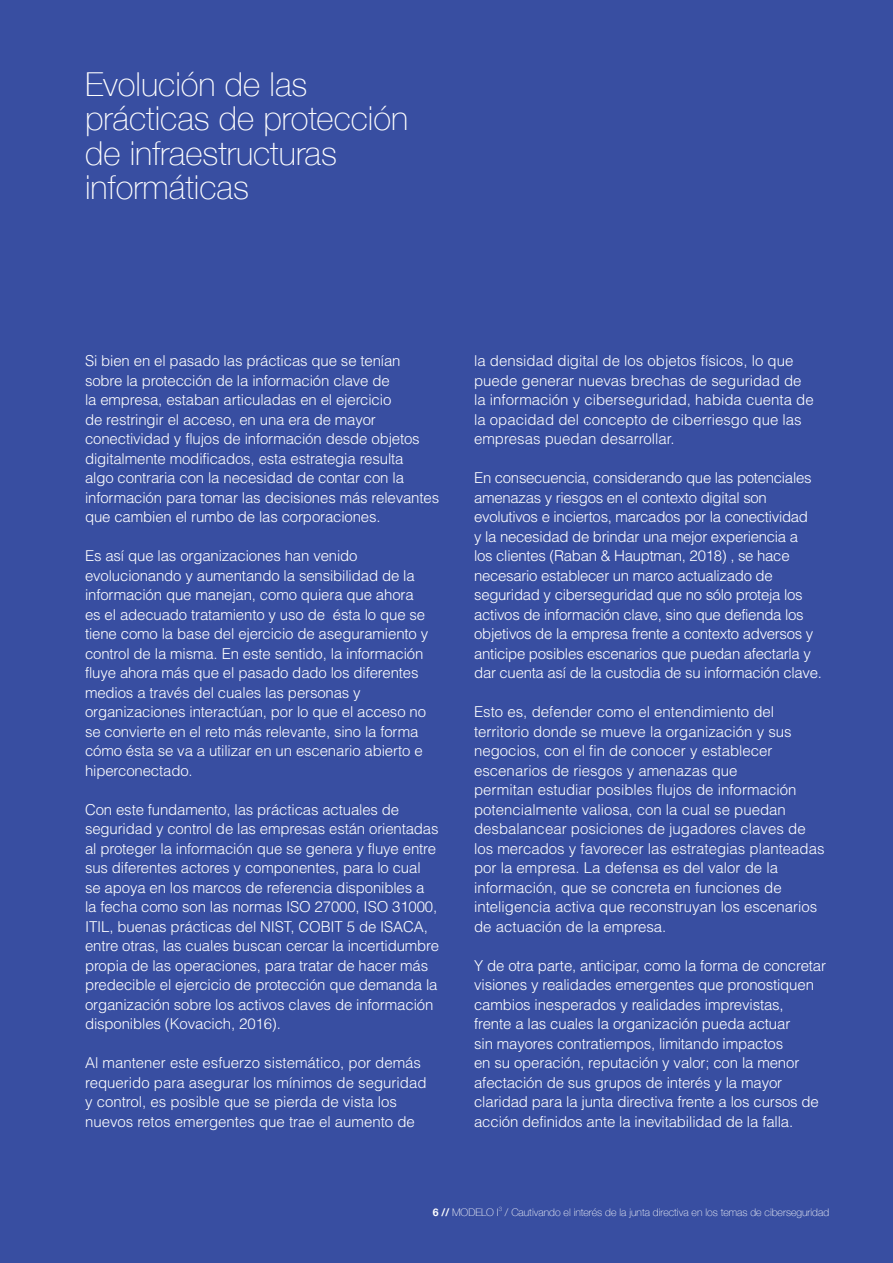
<style>
.page{position:relative;width:893px;height:1263px;background:#384ea1}
.page>*{position:absolute;margin:0;border:0;box-sizing:border-box;transform-origin:0 0}
.t1{font:100 33px/34.5px "Helvetica Neue";color:#fff}
.t2{font:300 15px/19.5px "Helvetica LT Std";letter-spacing:-.01em;color:#fff}
.TITULOS{font:100 10.5px "Helvetica Neue";color:#fff}
.s1{font-weight:700}
</style>
<div class="page">
<p class="t1" style="left:85px;top:65px;width:325px">Evolución de las prácticas de protección de infraestructuras informáticas</p>
<p class="t2" style="left:85px;top:351px;width:356px">Si bien en el pasado las prácticas que se tenían sobre la protección de la información clave de<br>la empresa, estaban articuladas en el ejercicio<br>de restringir el acceso, en una era de mayor conectividad y flujos de información desde objetos digitalmente modificados, esta estrategia resulta<br>algo contraria con la necesidad de contar con la información para tomar las decisiones más relevantes que cambien el rumbo de las corporaciones.</p>
<p class="t2" style="left:85px;top:546px;width:345px">Es así que las organizaciones han venido evolucionando y aumentando la sensibilidad de la información que manejan, como quiera que ahora es el adecuado tratamiento y uso de ésta lo que se tiene como la base del ejercicio de aseguramiento y control de la misma. En este sentido, la información fluye ahora más que el pasado dado los diferentes medios a través del cuales las personas y organizaciones interactúan, por lo que el acceso no se convierte en el reto más relevante, sino la forma cómo ésta se va a utilizar en un escenario abierto e hiperconectado.</p>
<p class="t2" style="left:85px;top:799px;width:356px">Con este fundamento, las prácticas actuales de seguridad y control de las empresas están orientadas al proteger la información que se genera y fluye entre sus diferentes actores y componentes, para lo cual se apoya en los marcos de referencia disponibles a la fecha como son las normas ISO 27000, ISO 31000, ITIL, buenas prácticas del NIST, COBIT 5 de ISACA, entre otras, las cuales buscan cercar la incertidumbre propia de las operaciones, para tratar de hacer más predecible el ejercicio de protección que demanda la organización sobre los activos claves de información disponibles (Kovacich, 2016).</p>
<p class="t2" style="left:85px;top:1053px;width:343px">Al mantener este esfuerzo sistemático, por demás requerido para asegurar los mínimos de seguridad y control, es posible que se pierda de vista los nuevos retos emergentes que trae el aumento de</p>
<p class="t2" style="left:474px;top:351px;width:341px">la densidad digital de los objetos físicos, lo que puede generar nuevas brechas de seguridad de la información y ciberseguridad, habida cuenta de la opacidad del concepto de ciberriesgo que las empresas puedan desarrollar.</p>
<p class="t2" style="left:474px;top:468px;width:349px">En consecuencia, considerando que las potenciales amenazas y riesgos en el contexto digital son evolutivos e inciertos, marcados por la conectividad<br>y la necesidad de brindar una mejor experiencia a<br>los clientes (Raban &amp; Hauptman, 2018) , se hace necesario establecer un marco actualizado de seguridad y ciberseguridad que no sólo proteja los activos de información clave, sino que defienda los objetivos de la empresa frente a contexto adversos y anticipe posibles escenarios que puedan afectarla y dar cuenta así de la custodia de su información clave.</p>
<p class="t2" style="left:474px;top:702px;width:352px">Esto es, defender como el entendimiento del territorio donde se mueve la organización y sus negocios, con el fin de conocer y establecer escenarios de riesgos y amenazas que<br>permitan estudiar posibles flujos de información potencialmente valiosa, con la cual se puedan desbalancear posiciones de jugadores claves de los mercados y favorecer las estrategias planteadas por la empresa. La defensa es del valor de la información, que se concreta en funciones de inteligencia activa que reconstruyan los escenarios de actuación de la empresa.</p>
<p class="t2" style="left:474px;top:955px;width:353px">Y de otra parte, anticipar, como la forma de concretar visiones y realidades emergentes que pronostiquen cambios inesperados y realidades imprevistas,<br>frente a las cuales la organización pueda actuar<br>sin mayores contratiempos, limitando impactos<br>en su operación, reputación y valor; con la menor afectación de sus grupos de interés y la mayor claridad para la junta directiva frente a los cursos de acción definidos ante la inevitabilidad de la falla.</p>
<p class="TITULOS" style="left:433px;top:1204px;width:398px"><span class="s1">6 //</span> MODELO I<sup>3</sup> / Cautivando el interés de la junta directiva en los temas de ciberseguridad</p>
</div>
